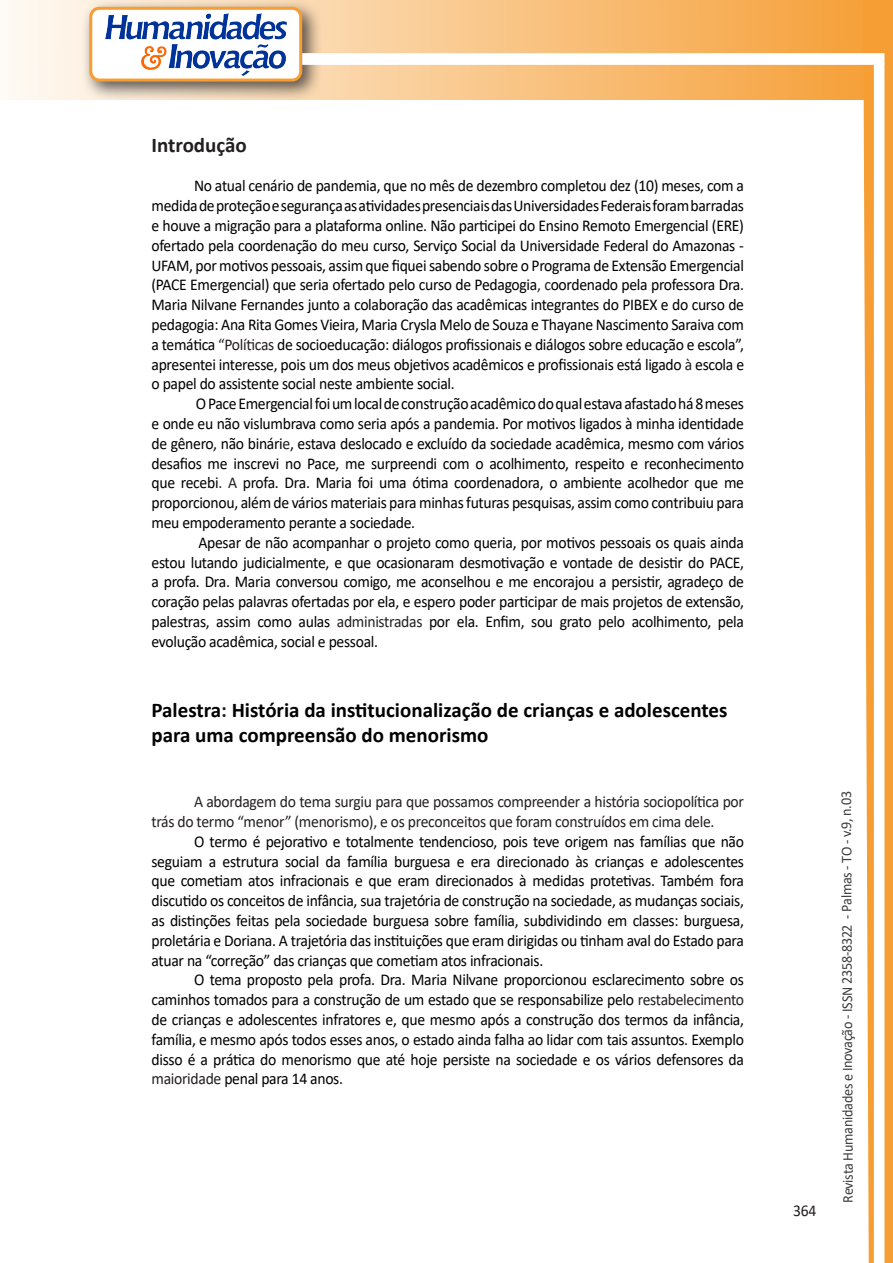
<style>
.page{position:relative;width:893px;height:1263px;background:#fff}
.page>*{position:absolute;margin:0;border:0;box-sizing:border-box;transform-origin:0 0}
.Titulo_2{font:700 21px/25.2px "Calibri";color:#000}
.Titulo_2-2{font:700 21px "Calibri";color:#231f20}
.texto{font:16.5px/19.8px "Calibri";letter-spacing:-.02em;color:#000;text-align:justify;scale:.95 1}
.texto-2{font:16.5px/19.8px "Calibri";letter-spacing:-.02em;color:#231f20;scale:.95 1}
.t1{font:15px "Calibri";letter-spacing:-.025em;color:#3e3e3f;scale:.95 1}
.s1{color:#231f20}
</style>
<div class="page">
<svg style="left:5px;top:0;width:858px;height:100px"></svg>
<div style="left:81px;top:0;width:241px;height:102px;background:#231f20;opacity:.75"></div>
<div style="left:91px;top:8px;width:210px;height:72px;background:#fff;border-radius:9px"></div>
<div style="left:89px;top:7px;width:213px;height:75px;border:3px solid #f69e34;border-radius:9px"></div>
<div style="left:302px;top:53px;width:582px;height:12px;background:#fff;border:2px solid #fff"></div>
<svg style="left:863px;top:0;width:30px;height:1263px"></svg>
<img style="left:105px;top:13px;width:181px;height:62px">
<p class="Titulo_2-2" style="left:152px;top:130px;width:97px">Introdução</p>
<p class="texto" style="left:152px;top:176px;width:625px;text-indent:43px">No atual cenário de pandemia, que no mês de dezembro completou dez (10) meses, com a medida de proteção e segurança as atividades presenciais das Universidades Federais foram barradas e houve a migração para a plataforma online. Não participei do Ensino Remoto Emergencial (ERE) ofertado pela coordenação do meu curso, Serviço Social da Universidade Federal do Amazonas - UFAM, por motivos pessoais, assim que fiquei sabendo sobre o Programa de Extensão Emergencial (PACE Emergencial) que seria ofertado pelo curso de Pedagogia<span class="s1">, c</span>oordenado pela professora Dra.<br>Maria Nilvane Fernandes junto a colaboração das acadêmicas integrantes do PIBEX e do curso de pedagogia: Ana Rita Gomes Vieira, Maria Crysla Melo de Souza e Thayane Nascimento Saraiva com a temática <span class="s1">“Políticas</span> de socioeducação: diálogos profissionais e diálogos sobre educação e escola”, apresentei interesse, pois um dos meus objetivos acadêmicos e profissionais está ligado <span class="s1">à</span> escola e o papel do assistente social neste ambiente social.</p>
<p class="texto" style="left:152px;top:393px;width:625px;text-indent:44px">O Pace Emergencial foi um local de construção acadêmico do qual estava afastado há 8 meses e onde eu não vislumbrava como seria após a pandemia. Por motivos ligados à minha identidade de gênero, não binári<span class="s1">e</span>, estava deslocado e excluído da sociedade acadêmica, mesmo com vários desafios me inscrevi no Pace, me surpreendi com o acolhimento, respeito e reconhecimento que recebi<span class="s1">. A</span> profa. Dra. Maria foi uma ótima coordenadora, o ambiente acolhedor que me proporcionou, além de vários materiais para minhas futuras pesquisas, assim como contribuiu para meu empoderamento perante a sociedade.</p>
<p class="texto" style="left:152px;top:532px;width:625px;text-indent:47px">Apesar de não acompanhar o projeto como queria, por motivos pessoais os quais ainda estou lutando judicialmente, e que ocasionaram desmotivação e vontade de desistir do PACE, a profa. Dra. Maria conversou comigo, me aconselhou e me encorajou a persistir, agradeço de coração pelas palavras ofertadas por ela, e espero poder participar de mais projetos de extensão, palestras, assim como aulas <span class="s1">administradas</span> por ela. Enfim, sou grato pelo acolhimento, pela evolução acadêmica, social e pessoal.</p>
<p class="Titulo_2" style="left:152px;top:697px;width:577px">Palestra<span class="s1">:</span> História da institucionalização de crianças e adolescentes para uma compreensão do menorismo</p>
<p class="texto-2" style="left:152px;top:791px;width:625px;text-indent:43px">A abordagem do tema surgiu para que possamos compreender a história sociopolítica por trás do termo “menor” (menorismo), e os preconceitos que foram construídos em cima dele.</p>
<p class="texto" style="left:152px;top:831px;width:625px;text-indent:43px">O termo é pejorativo e totalmente tendencioso, pois teve origem nas famílias que não seguiam a estrutura social da família burguesa e era direcionado às crianças e adolescentes que cometiam atos infracionais e que eram direcionados à medidas protetivas. Também fora discutido os conceitos de infância, sua trajetória de construção na sociedade, as mudanças sociais, as distinções feitas pela sociedade burguesa sobre família, subdividindo em classes: burguesa, proletária e Doriana. A trajetória das instituições que eram dirigidas ou tinham aval do Estado para atuar na “correção” das crianças que cometiam atos infracionais.</p>
<p class="texto" style="left:152px;top:969px;width:625px;text-indent:43px">O tema proposto pela profa. Dra. Maria Nilvane proporcionou esclarecimento sobre os caminhos tomados para a construção de um estado que se responsabilize pelo <span class="s1">restabelecimento </span>de crianças e adolescentes infratores e, que mesmo após a construção dos termos da infância, família, e mesmo após todos esses anos, o estado ainda falha ao lidar com tais assuntos. Exemplo disso é a prática do menorismo que até hoje persiste na sociedade e os vários defensores da <span class="s1">maioridade</span> penal para 14 anos.</p>
<p class="texto-2" style="left:793px;top:1200px;width:26px">364</p>
<p class="t1" style="left:837px;top:1203px;width:435px;rotate:-90deg">Revista Humanidades e Inovação - ISSN 2358-8322 - Palmas - TO - v.9, n.03</p>
</div>
